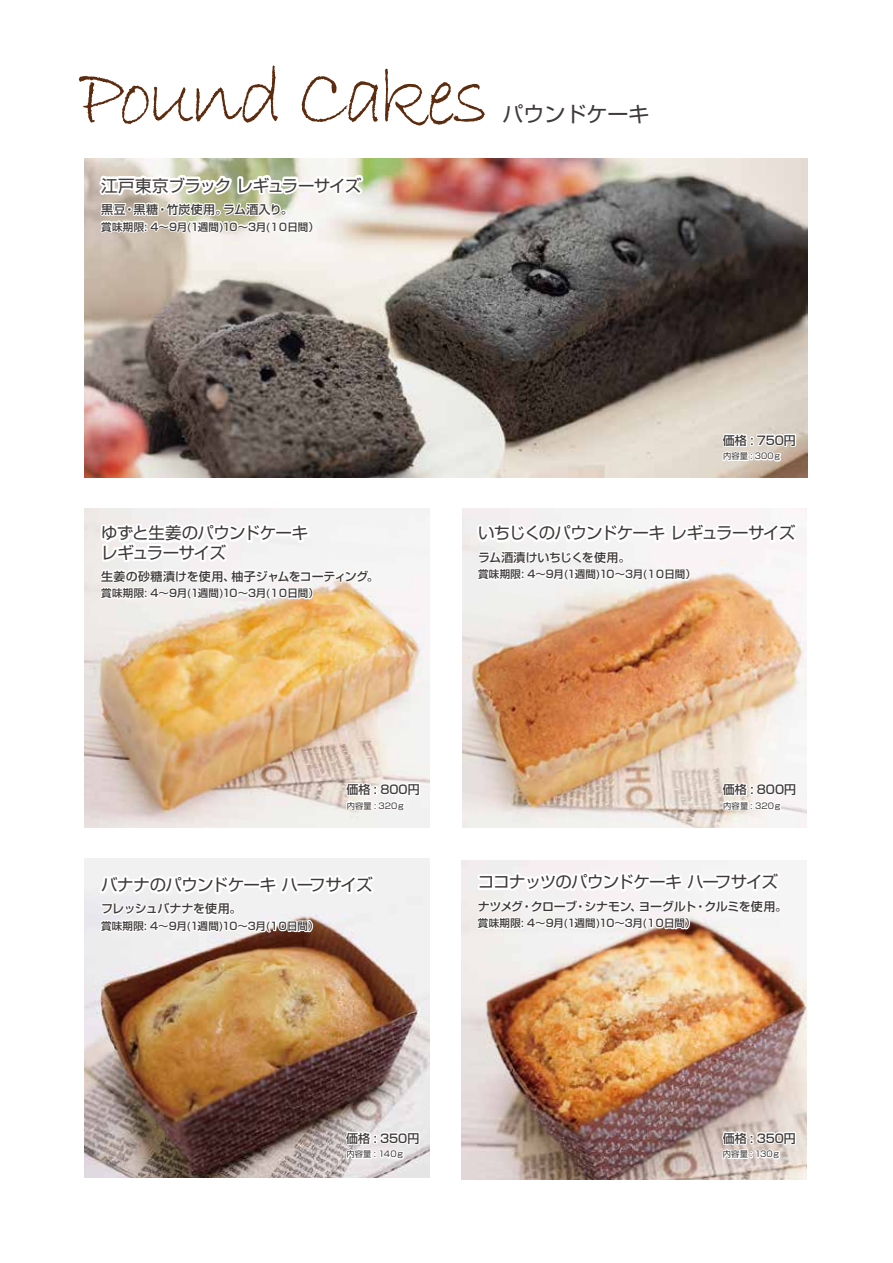
<style>
.page{position:relative;width:893px;height:1263px;background:#fff}
.page>*{position:absolute;margin:0;border:0;box-sizing:border-box;transform-origin:0 0}
.t1{font:84px "Bradley Hand ITC";letter-spacing:-.055em;color:#5d2b0d}
.t2{font:21px "Shin Go Pro";color:#3e3a39}
.t3{font:16.5px/19.5px "Shin Go Pro";letter-spacing:-.05em;color:#3e3a39}
.t4{font:16.5px "Shin Go Pro";letter-spacing:-.03em;color:#3e3a39}
.t5{font:500 12px "Shin Go Pro";letter-spacing:-.005em;color:#221815}
.t6{font:500 12px "Shin Go Pro";letter-spacing:-.035em;color:#221815}
.t7{font:500 12px "Shin Go Pro";letter-spacing:-.005em;color:#3e3a39}
.t8{font:500 12px "Shin Go Pro";letter-spacing:.025em;color:#221815}
.t9{font:500 12px "Shin Go Pro";letter-spacing:-.025em;color:#221815}
.t10{font:500 10.5px "Shin Go Pro";letter-spacing:-.02em;color:#221815}
.t11{font:8.25px "Shin Go Pro";letter-spacing:.015em;color:#3e3a39}
.t12{font:8.25px "Shin Go Pro";letter-spacing:.01em;color:#221815}
</style>
<div class="page">
<img style="left:462px;top:860px;width:344px;height:319px">
<img style="left:462px;top:509px;width:344px;height:318px">
<img style="left:85px;top:158px;width:723px;height:319px">
<img style="left:85px;top:509px;width:344px;height:318px">
<svg style="left:720px;top:425px;width:77px;height:38px"></svg>
<svg style="left:344px;top:775px;width:77px;height:37px"></svg>
<svg style="left:744px;top:520px;width:57px;height:26px"></svg>
<svg style="left:469px;top:520px;width:267px;height:63px"></svg>
<svg style="left:92px;top:172px;width:275px;height:63px"></svg>
<svg style="left:322px;top:568px;width:51px;height:16px"></svg>
<svg style="left:92px;top:512px;width:222px;height:90px"></svg>
<svg style="left:720px;top:775px;width:77px;height:37px"></svg>
<img style="left:85px;top:858px;width:344px;height:319px">
<svg style="left:92px;top:871px;width:286px;height:64px"></svg>
<svg style="left:469px;top:869px;width:314px;height:63px"></svg>
<svg style="left:344px;top:1123px;width:77px;height:38px"></svg>
<svg style="left:720px;top:1123px;width:77px;height:38px"></svg>
<h1 class="t1" style="left:78px;top:44px;width:412px">Pound Cakes</h1>
<h2 class="t2" style="left:502px;top:97px;width:148px">パウンドケーキ</h2>
<h3 class="t4" style="left:101px;top:172px;width:261px">江戸東京ブラック レギュラーサイズ</h3>
<p class="t8" style="left:101px;top:199px;width:193px">黒豆・黒糖・竹炭使用。ラム酒入り。</p>
<p class="t10" style="left:101px;top:218px;width:219px">賞味期限: 4～9月(1週間)10～3月(１０日間）</p>
<p class="t7" style="left:723px;top:430px;width:75px">価格 : 750円</p>
<p class="t11" style="left:723px;top:449px;width:60px">内容量 : 300ｇ</p>
<h3 class="t3" style="left:101px;top:521px;width:209px">ゆずと生姜のパウンドケーキレギュラーサイズ</h3>
<h3 class="t3" style="left:478px;top:521px;width:318px">いちじくのパウンドケーキ レギュラーサイズ</h3>
<p class="t5" style="left:478px;top:547px;width:154px">ラム酒漬けいちじくを使用。</p>
<p class="t10" style="left:478px;top:566px;width:219px">賞味期限: 4～9月(1週間)10～3月(１０日間）</p>
<p class="t5" style="left:101px;top:566px;width:279px">生姜の砂糖漬けを使用、柚子ジャムをコーティング。</p>
<p class="t10" style="left:101px;top:585px;width:219px">賞味期限: 4～9月(1週間)10～3月(１０日間）</p>
<p class="t5" style="left:346px;top:779px;width:75px">価格 : 800円</p>
<p class="t5" style="left:723px;top:779px;width:75px">価格 : 800円</p>
<p class="t12" style="left:347px;top:799px;width:60px">内容量 : 320ｇ</p>
<p class="t12" style="left:723px;top:799px;width:60px">内容量 : 320ｇ</p>
<h3 class="t3" style="left:101px;top:873px;width:273px">バナナのパウンドケーキ ハーフサイズ</h3>
<p class="t9" style="left:101px;top:899px;width:142px">フレッシュバナナを使用。</p>
<p class="t10" style="left:101px;top:917px;width:219px">賞味期限: 4～9月(1週間)10～3月(１０日間）</p>
<h3 class="t3" style="left:478px;top:870px;width:302px">ココナッツのパウンドケーキ ハーフサイズ</h3>
<p class="t6" style="left:478px;top:896px;width:311px">ナツメグ・クローブ・シナモン、ヨーグルト・クルミを使用。</p>
<p class="t10" style="left:478px;top:915px;width:219px">賞味期限: 4～9月(1週間)10～3月(１０日間）</p>
<p class="t7" style="left:346px;top:1128px;width:75px">価格 : 350円</p>
<p class="t11" style="left:346px;top:1147px;width:59px">内容量 : 140ｇ</p>
<p class="t7" style="left:723px;top:1128px;width:75px">価格 : 350円</p>
<p class="t11" style="left:723px;top:1147px;width:59px">内容量 : 130ｇ</p>
</div>
